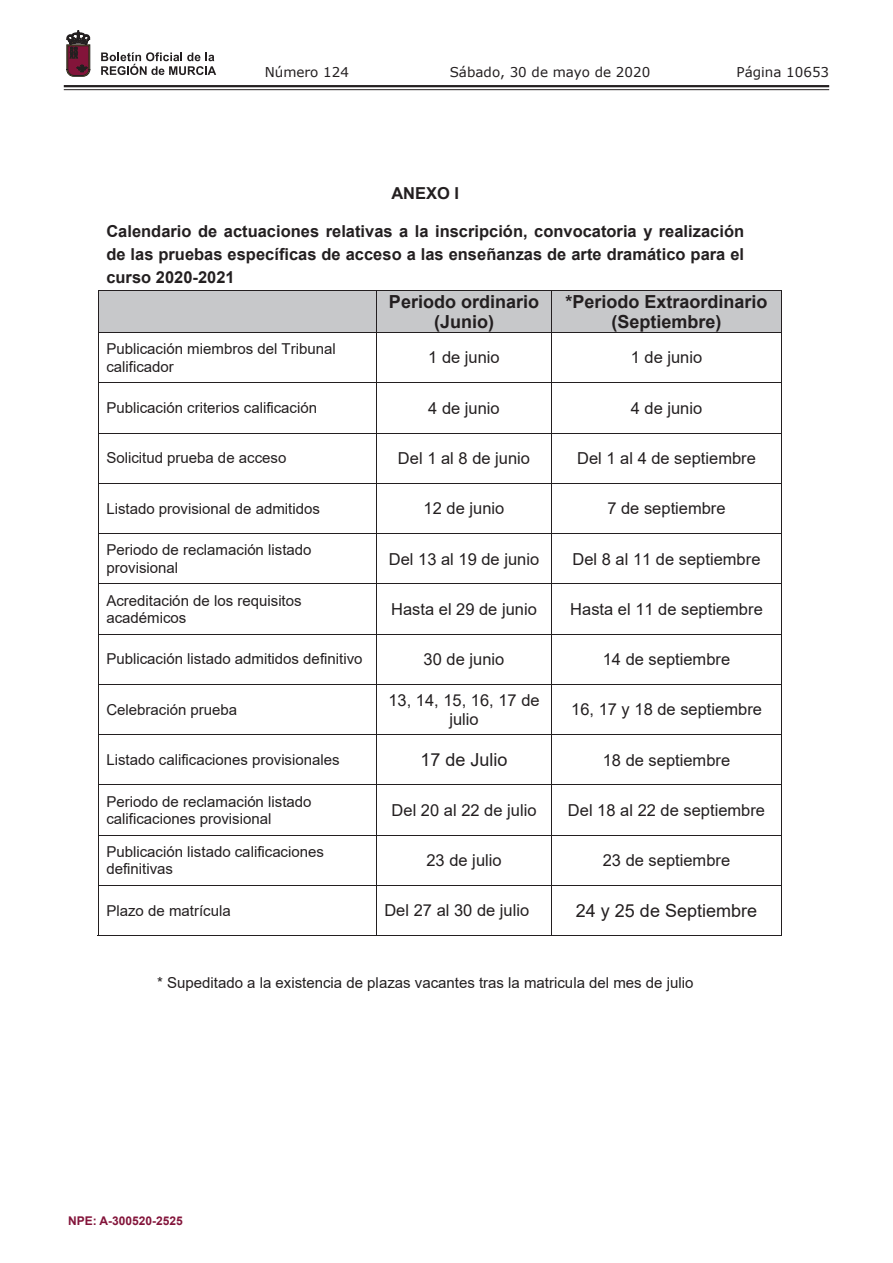
<style>
.page{position:relative;width:893px;height:1263px;background:#fff}
.page>*{position:absolute;margin:0;border:0;box-sizing:border-box;transform-origin:0 0}
.t1{font:700 18px/20.7px "Arial";color:#231f20;text-align:center}
.t2{font:18px "Arial";color:#231f20}
.t3{font:16.5px/19px "Arial";color:#231f20;text-align:center}
.t4{font:700 16.5px/22.8px "Arial";color:#231f20;text-align:justify}
.t5{font:15px/17.2px "Arial";color:#231f20}
.t6{font:13.5px "Verdana";color:#231f20}
.t7{font:700 12px "Arial";color:#83143a}
</style>
<div class="page">
<hr style="left:64px;top:85px;width:765px;height:2px;background:#231f20">
<hr style="left:64px;top:89px;width:765px;height:1px;background:#231f20">
<svg style="left:101px;top:52px;width:115px;height:23px"></svg>
<svg style="left:67px;top:31px;width:23px;height:45px"></svg>
<div style="left:99px;top:291px;width:277px;height:41px;background:#c7c8ca"></div>
<div style="left:377px;top:291px;width:174px;height:41px;background:#c7c8ca"></div>
<div style="left:552px;top:291px;width:229px;height:41px;background:#c7c8ca"></div>
<hr style="left:98px;top:290px;width:684px;height:1px;background:#231f20">
<hr style="left:98px;top:291px;width:1px;height:41px;background:#231f20">
<hr style="left:376px;top:291px;width:1px;height:41px;background:#231f20">
<hr style="left:552px;top:291px;width:1px;height:41px;background:#231f20">
<hr style="left:781px;top:291px;width:1px;height:41px;background:#231f20">
<hr style="left:98px;top:332px;width:684px;height:1px;background:#231f20">
<hr style="left:98px;top:333px;width:1px;height:49px;background:#231f20">
<hr style="left:376px;top:333px;width:1px;height:49px;background:#231f20">
<hr style="left:552px;top:333px;width:1px;height:49px;background:#231f20">
<hr style="left:781px;top:333px;width:1px;height:49px;background:#231f20">
<hr style="left:98px;top:382px;width:684px;height:1px;background:#231f20">
<hr style="left:98px;top:383px;width:1px;height:50px;background:#231f20">
<hr style="left:376px;top:383px;width:1px;height:50px;background:#231f20">
<hr style="left:552px;top:383px;width:1px;height:50px;background:#231f20">
<hr style="left:781px;top:383px;width:1px;height:50px;background:#231f20">
<hr style="left:98px;top:433px;width:684px;height:1px;background:#231f20">
<hr style="left:98px;top:433px;width:1px;height:50px;background:#231f20">
<hr style="left:376px;top:433px;width:1px;height:50px;background:#231f20">
<hr style="left:552px;top:433px;width:1px;height:50px;background:#231f20">
<hr style="left:781px;top:433px;width:1px;height:50px;background:#231f20">
<hr style="left:98px;top:483px;width:684px;height:1px;background:#231f20">
<hr style="left:98px;top:484px;width:1px;height:49px;background:#231f20">
<hr style="left:376px;top:484px;width:1px;height:49px;background:#231f20">
<hr style="left:552px;top:484px;width:1px;height:49px;background:#231f20">
<hr style="left:781px;top:484px;width:1px;height:49px;background:#231f20">
<hr style="left:98px;top:533px;width:684px;height:1px;background:#231f20">
<hr style="left:98px;top:534px;width:1px;height:49px;background:#231f20">
<hr style="left:376px;top:534px;width:1px;height:49px;background:#231f20">
<hr style="left:552px;top:534px;width:1px;height:49px;background:#231f20">
<hr style="left:781px;top:534px;width:1px;height:49px;background:#231f20">
<hr style="left:98px;top:583px;width:684px;height:1px;background:#231f20">
<hr style="left:98px;top:584px;width:1px;height:50px;background:#231f20">
<hr style="left:376px;top:584px;width:1px;height:50px;background:#231f20">
<hr style="left:552px;top:584px;width:1px;height:50px;background:#231f20">
<hr style="left:781px;top:584px;width:1px;height:50px;background:#231f20">
<hr style="left:98px;top:634px;width:684px;height:1px;background:#231f20">
<hr style="left:98px;top:634px;width:1px;height:50px;background:#231f20">
<hr style="left:376px;top:634px;width:1px;height:50px;background:#231f20">
<hr style="left:552px;top:634px;width:1px;height:50px;background:#231f20">
<hr style="left:781px;top:634px;width:1px;height:50px;background:#231f20">
<hr style="left:98px;top:684px;width:684px;height:1px;background:#231f20">
<hr style="left:98px;top:685px;width:1px;height:49px;background:#231f20">
<hr style="left:376px;top:685px;width:1px;height:49px;background:#231f20">
<hr style="left:552px;top:685px;width:1px;height:49px;background:#231f20">
<hr style="left:781px;top:685px;width:1px;height:49px;background:#231f20">
<hr style="left:98px;top:734px;width:684px;height:1px;background:#231f20">
<hr style="left:98px;top:735px;width:1px;height:49px;background:#231f20">
<hr style="left:376px;top:735px;width:1px;height:49px;background:#231f20">
<hr style="left:552px;top:735px;width:1px;height:49px;background:#231f20">
<hr style="left:781px;top:735px;width:1px;height:49px;background:#231f20">
<hr style="left:98px;top:784px;width:684px;height:1px;background:#231f20">
<hr style="left:98px;top:785px;width:1px;height:50px;background:#231f20">
<hr style="left:376px;top:785px;width:1px;height:50px;background:#231f20">
<hr style="left:552px;top:785px;width:1px;height:50px;background:#231f20">
<hr style="left:781px;top:785px;width:1px;height:50px;background:#231f20">
<hr style="left:98px;top:835px;width:684px;height:1px;background:#231f20">
<hr style="left:98px;top:835px;width:1px;height:50px;background:#231f20">
<hr style="left:376px;top:835px;width:1px;height:50px;background:#231f20">
<hr style="left:552px;top:835px;width:1px;height:50px;background:#231f20">
<hr style="left:781px;top:835px;width:1px;height:50px;background:#231f20">
<hr style="left:98px;top:885px;width:684px;height:1px;background:#231f20">
<hr style="left:98px;top:886px;width:1px;height:50px;background:#231f20">
<hr style="left:98px;top:935px;width:278px;height:1px;background:#231f20">
<hr style="left:376px;top:886px;width:1px;height:50px;background:#231f20">
<hr style="left:377px;top:935px;width:175px;height:1px;background:#231f20">
<hr style="left:552px;top:886px;width:1px;height:50px;background:#231f20">
<hr style="left:552px;top:935px;width:229px;height:1px;background:#231f20">
<hr style="left:781px;top:886px;width:1px;height:50px;background:#231f20">
<p class="t6" style="left:265px;top:62px;width:86px">Número 124</p>
<p class="t6" style="left:450px;top:62px;width:202px">Sábado, 30 de mayo de 2020</p>
<p class="t6" style="left:736px;top:62px;width:94px">Página 10653</p>
<p class="t4" style="left:391px;top:182px;width:69px">ANEXO I</p>
<p class="t4" style="left:106px;top:220px;width:639px">Calendario de actuaciones relativas a la inscripción, convocatoria y realización de las pruebas específicas de acceso a las enseñanzas de arte dramático para el curso 2020-2021</p>
<p class="t1" style="left:389px;top:291px;width:152px">Periodo ordinario (Junio)</p>
<p class="t1" style="left:565px;top:291px;width:204px">*Periodo Extraordinario (Septiembre)</p>
<p class="t5" style="left:106px;top:340px;width:231px">Publicación miembros del Tribunal calificador</p>
<p class="t3" style="left:428px;top:348px;width:73px">1 de junio</p>
<p class="t3" style="left:631px;top:348px;width:73px">1 de junio</p>
<p class="t5" style="left:106px;top:399px;width:212px">Publicación criterios calificación</p>
<p class="t3" style="left:428px;top:398px;width:73px">4 de junio</p>
<p class="t3" style="left:631px;top:398px;width:73px">4 de junio</p>
<p class="t5" style="left:106px;top:449px;width:181px">Solicitud prueba de acceso</p>
<p class="t3" style="left:398px;top:448px;width:134px">Del 1 al 8 de junio</p>
<p class="t3" style="left:577px;top:448px;width:180px">Del 1 al 4 de septiembre</p>
<p class="t5" style="left:106px;top:500px;width:215px">Listado provisional de admitidos</p>
<p class="t3" style="left:424px;top:499px;width:82px">12 de junio</p>
<p class="t3" style="left:607px;top:499px;width:120px">7 de septiembre</p>
<p class="t5" style="left:106px;top:541px;width:207px">Periodo de reclamación listado provisional</p>
<p class="t3" style="left:389px;top:549px;width:152px">Del 13 al 19 de junio</p>
<p class="t3" style="left:572px;top:549px;width:189px">Del 8 al 11 de septiembre</p>
<p class="t5" style="left:106px;top:591px;width:197px">Acreditación de los requisitos académicos</p>
<p class="t3" style="left:391px;top:599px;width:147px">Hasta el 29 de junio</p>
<p class="t3" style="left:570px;top:599px;width:194px">Hasta el 11 de septiembre</p>
<p class="t5" style="left:106px;top:650px;width:258px">Publicación listado admitidos definitivo</p>
<p class="t3" style="left:424px;top:649px;width:82px">30 de junio</p>
<p class="t3" style="left:603px;top:649px;width:129px">14 de septiembre</p>
<p class="t5" style="left:106px;top:701px;width:132px">Celebración prueba</p>
<p class="t3" style="left:388px;top:690px;width:153px">13, 14, 15, 16, 17 de julio</p>
<p class="t3" style="left:571px;top:700px;width:192px">16, 17 y 18 de septiembre</p>
<p class="t5" style="left:106px;top:751px;width:235px">Listado calificaciones provisionales</p>
<p class="t2" style="left:420px;top:747px;width:89px">17 de Julio</p>
<p class="t3" style="left:603px;top:750px;width:129px">18 de septiembre</p>
<p class="t5" style="left:106px;top:792px;width:207px">Periodo de reclamación listado calificaciones provisional</p>
<p class="t3" style="left:392px;top:800px;width:146px">Del 20 al 22 de julio</p>
<p class="t3" style="left:568px;top:800px;width:199px">Del 18 al 22 de septiembre</p>
<p class="t5" style="left:106px;top:843px;width:219px">Publicación listado calificaciones definitivas</p>
<p class="t3" style="left:426px;top:851px;width:77px">23 de julio</p>
<p class="t3" style="left:603px;top:851px;width:129px">23 de septiembre</p>
<p class="t5" style="left:106px;top:902px;width:126px">Plazo de matrícula</p>
<p class="t3" style="left:384px;top:901px;width:146px">Del 27 al 30 de julio</p>
<p class="t2" style="left:576px;top:898px;width:183px">24 y 25 de Septiembre</p>
<p class="t5" style="left:157px;top:974px;width:538px">* Supeditado a la existencia de plazas vacantes tras la matricula del mes de julio</p>
<p class="t7" style="left:68px;top:1212px;width:116px">NPE: A-300520-2525</p>
</div>
